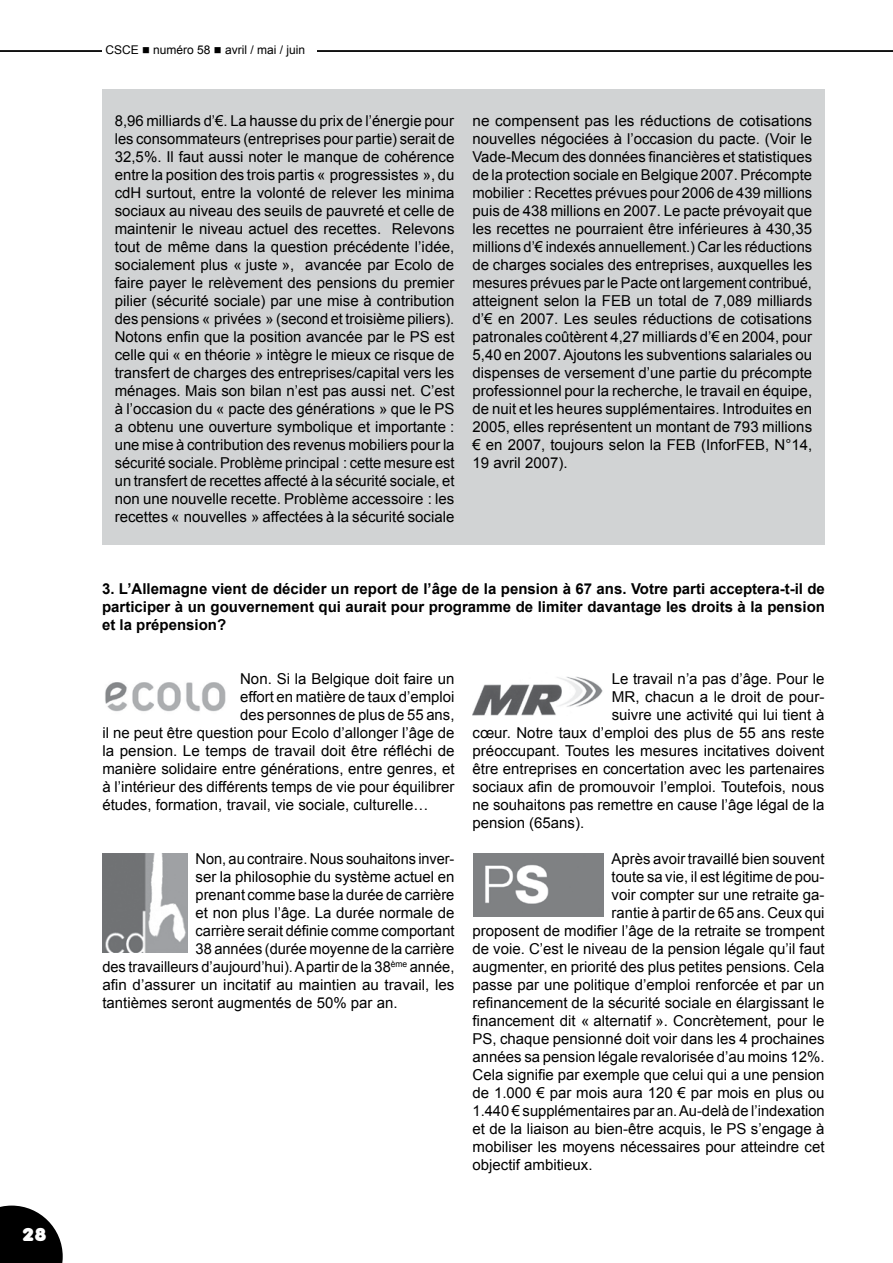
<style>
.page{position:relative;width:893px;height:1263px;background:#fff}
.page>*{position:absolute;margin:0;border:0;box-sizing:border-box;transform-origin:0 0}
.t1{font:18px "Debussy";color:#fff}
.t2{font:15px/18px "Arial";color:#000;text-align:justify}
.t3{font:700 15px/18px "Arial";color:#000;text-align:justify}
.t4{font:12px "Arial";color:#000}
</style>
<div class="page">
<svg style="left:0;top:1205px;width:63px;height:58px"></svg>
<hr style="left:0;top:50px;width:893px;height:2px;background:#000">
<div style="left:102px;top:46px;width:214px;height:14px;background:#fff"></div>
<div style="left:102px;top:89px;width:723px;height:455px;background:#d1d3d4"></div>
<img style="left:105px;top:682px;width:121px;height:30px">
<img style="left:472px;top:676px;width:131px;height:39px">
<img style="left:102px;top:853px;width:85px;height:99px">
<img style="left:473px;top:853px;width:130px;height:63px">
<p class="t1" style="left:22px;top:1225px;width:26px">28</p>
<p class="t4" style="left:105px;top:42px;width:201px">CSCE ■ numéro 58 ■ avril / mai / juin</p>
<p class="t2" style="left:115px;top:112px;width:341px">8,96 milliards d’€. La hausse du prix de l’énergie pour les consommateurs (entreprises pour partie) serait de 32,5%. Il faut aussi noter le manque de cohérence entre la position des trois partis « progressistes », du cdH surtout, entre la volonté de relever les minima sociaux au niveau des seuils de pauvreté et celle de maintenir le niveau actuel des recettes. Relevons tout de même dans la question précédente l’idée, socialement plus « juste », avancée par Ecolo de faire payer le relèvement des pensions du premier pilier (sécurité sociale) par une mise à contribution des pensions « privées » (second et troisième piliers).<br>Notons enfin que la position avancée par le PS est celle qui « en théorie » intègre le mieux ce risque de transfert de charges des entreprises/capital vers les ménages. Mais son bilan n’est pas aussi net. C’est à l’occasion du « pacte des générations » que le PS a obtenu une ouverture symbolique et importante : une mise à contribution des revenus mobiliers pour la sécurité sociale. Problème principal : cette mesure est un transfert de recettes affecté à la sécurité sociale, et non une nouvelle recette. Problème accessoire : les recettes « nouvelles » affectées à la sécurité sociale</p>
<p class="t2" style="left:472px;top:112px;width:341px">ne compensent pas les réductions de cotisations nouvelles négociées à l’occasion du pacte. (Voir le Vade-Mecum des données financières et statistiques de la protection sociale en Belgique 2007. Précompte mobilier : Recettes prévues pour 2006 de 439 millions puis de 438 millions en 2007. Le pacte prévoyait que les recettes ne pourraient être inférieures à 430,35 millions d’€ indexés annuellement.) Car les réductions de charges sociales des entreprises, auxquelles les mesures prévues par le Pacte ont largement contribué, atteignent selon la FEB un total de 7,089 milliards d’€ en 2007. Les seules réductions de cotisations patronales coûtèrent 4,27 milliards d’€ en 2004, pour 5,40 en 2007. Ajoutons les subventions salariales ou dispenses de versement d’une partie du précompte professionnel pour la recherche, le travail en équipe, de nuit et les heures supplémentaires. Introduites en 2005, elles représentent un montant de 793 millions € en 2007, toujours selon la FEB (InforFEB, N°14, 19 avril 2007).</p>
<p class="t3" style="left:102px;top:580px;width:724px">3. L’Allemagne vient de décider un report de l’âge de la pension à 67 ans. Votre parti acceptera-t-il de participer à un gouvernement qui aurait pour programme de limiter davantage les droits à la pension et la prépension?</p>
<p class="t2" style="left:240px;top:670px;width:216px">Non. Si la Belgique doit faire un</p>
<p class="t2" style="left:240px;top:688px;width:216px">effort en matière de taux d’emploi</p>
<p class="t2" style="left:240px;top:706px;width:216px">des personnes de plus de 55 ans,</p>
<p class="t2" style="left:102px;top:724px;width:354px">il ne peut être question pour Ecolo d’allonger l’âge de</p>
<p class="t2" style="left:102px;top:742px;width:354px">la pension. Le temps de travail doit être réfléchi de</p>
<p class="t2" style="left:102px;top:760px;width:354px">manière solidaire entre générations, entre genres, et</p>
<p class="t2" style="left:102px;top:778px;width:353px">à l’intérieur des différents temps de vie pour équilibrer</p>
<p class="t2" style="left:102px;top:796px;width:327px">études, formation, travail, vie sociale, culturelle…</p>
<p class="t2" style="left:196px;top:850px;width:260px">Non, au contraire. Nous souhaitons inver-</p>
<p class="t2" style="left:196px;top:868px;width:260px">ser la philosophie du système actuel en</p>
<p class="t2" style="left:196px;top:886px;width:260px">prenant comme base la durée de carrière</p>
<p class="t2" style="left:196px;top:904px;width:260px">et non plus l’âge. La durée normale de</p>
<p class="t2" style="left:196px;top:922px;width:260px">carrière serait définie comme comportant</p>
<p class="t2" style="left:196px;top:940px;width:260px">38 années (durée moyenne de la carrière</p>
<p class="t2" style="left:102px;top:958px;width:354px">des travailleurs d’aujourd’hui). A partir de la 38<sup>ème</sup> année,</p>
<p class="t2" style="left:102px;top:976px;width:354px">afin d’assurer un incitatif au maintien au travail, les</p>
<p class="t2" style="left:102px;top:994px;width:297px">tantièmes seront augmentés de 50% par an.</p>
<p class="t2" style="left:612px;top:670px;width:214px">Le travail n’a pas d’âge. Pour le</p>
<p class="t2" style="left:612px;top:688px;width:214px">MR, chacun a le droit de pour-</p>
<p class="t2" style="left:612px;top:706px;width:214px">suivre une activité qui lui tient à</p>
<p class="t2" style="left:472px;top:724px;width:354px">cœur. Notre taux d’emploi des plus de 55 ans reste</p>
<p class="t2" style="left:472px;top:742px;width:353px">préoccupant. Toutes les mesures incitatives doivent</p>
<p class="t2" style="left:472px;top:760px;width:354px">être entreprises en concertation avec les partenaires</p>
<p class="t2" style="left:472px;top:778px;width:353px">sociaux afin de promouvoir l’emploi. Toutefois, nous</p>
<p class="t2" style="left:472px;top:796px;width:354px">ne souhaitons pas remettre en cause l’âge légal de la</p>
<p class="t2" style="left:472px;top:814px;width:113px">pension (65ans).</p>
<p class="t2" style="left:612px;top:850px;width:214px">Après avoir travaillé bien souvent</p>
<p class="t2" style="left:612px;top:868px;width:214px">toute sa vie, il est légitime de pou-</p>
<p class="t2" style="left:612px;top:886px;width:214px">voir compter sur une retraite ga-</p>
<p class="t2" style="left:612px;top:904px;width:214px">rantie à partir de 65 ans. Ceux qui</p>
<p class="t2" style="left:472px;top:922px;width:354px">proposent de modifier l’âge de la retraite se trompent</p>
<p class="t2" style="left:472px;top:940px;width:354px">de voie. C’est le niveau de la pension légale qu’il faut</p>
<p class="t2" style="left:472px;top:958px;width:354px">augmenter, en priorité des plus petites pensions. Cela</p>
<p class="t2" style="left:472px;top:976px;width:354px">passe par une politique d’emploi renforcée et par un</p>
<p class="t2" style="left:472px;top:994px;width:354px">refinancement de la sécurité sociale en élargissant le</p>
<p class="t2" style="left:472px;top:1012px;width:353px">financement dit « alternatif ». Concrètement, pour le</p>
<p class="t2" style="left:472px;top:1030px;width:354px">PS, chaque pensionné doit voir dans les 4 prochaines</p>
<p class="t2" style="left:472px;top:1048px;width:354px">années sa pension légale revalorisée d’au moins 12%.</p>
<p class="t2" style="left:472px;top:1066px;width:354px">Cela signifie par exemple que celui qui a une pension</p>
<p class="t2" style="left:472px;top:1084px;width:353px">de 1.000 € par mois aura 120 € par mois en plus ou</p>
<p class="t2" style="left:472px;top:1102px;width:354px">1.440 € supplémentaires par an. Au-delà de l’indexation</p>
<p class="t2" style="left:472px;top:1120px;width:354px">et de la liaison au bien-être acquis, le PS s’engage à</p>
<p class="t2" style="left:472px;top:1138px;width:354px">mobiliser les moyens nécessaires pour atteindre cet</p>
<p class="t2" style="left:472px;top:1156px;width:122px">objectif ambitieux.</p>
</div>
